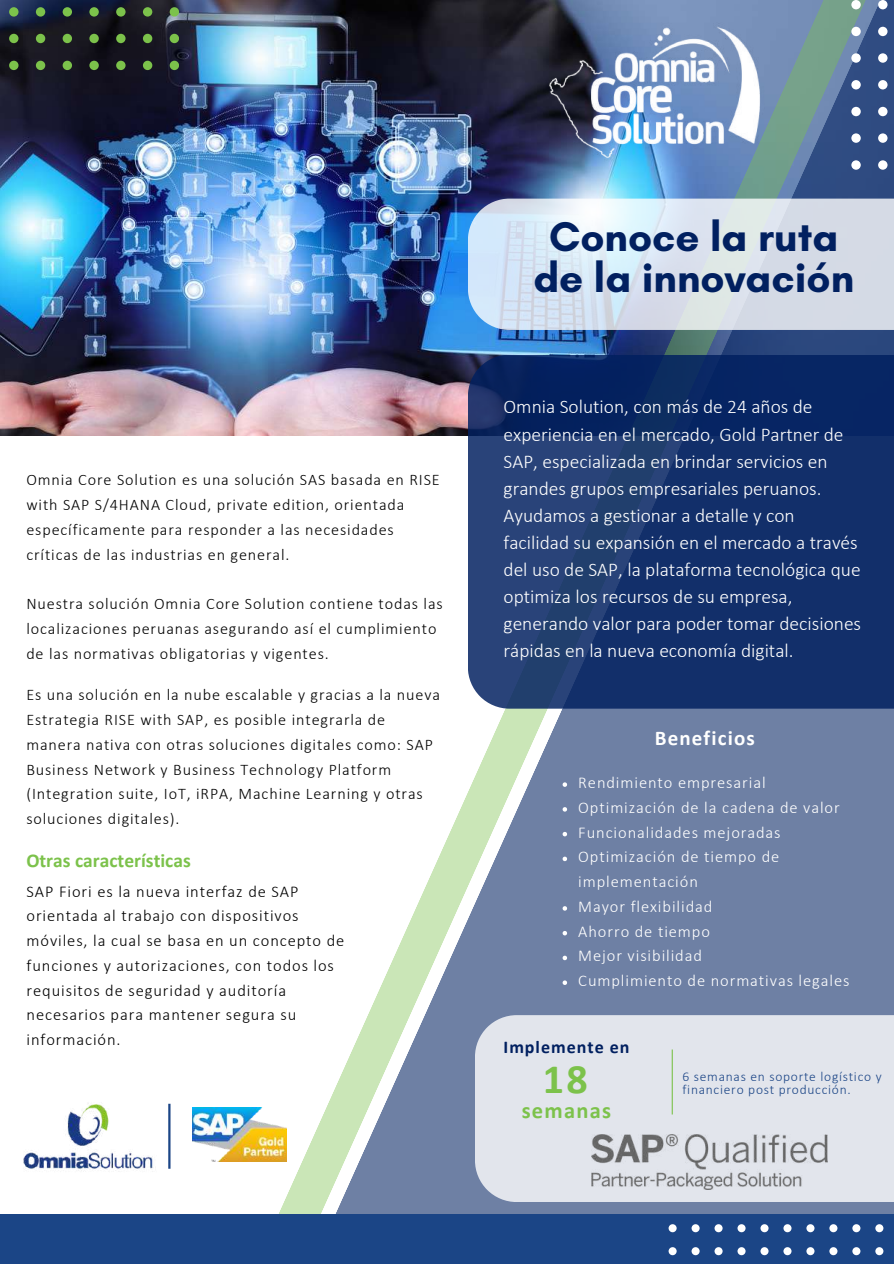
<style>
.page{position:relative;width:894px;height:1264px;background:#fff}
.page>*{position:absolute;margin:0;border:0;box-sizing:border-box;transform-origin:0 0}
.t1{font:700 42.15px/41.7px "Glacial Indifference";color:#012060;text-align:center}
.t2{font:700 42px "Calibri";color:#7cc24b}
.t3{font:700 22.5px "Calibri";letter-spacing:.055em;color:#7cc24b}
.t4{font:700 21px "Calibri";letter-spacing:.055em;color:#fff}
.t5{font:300 19.5px/27px "Calibri";color:#fff}
.t6{font:700 19.5px "Calibri";color:#7cc24b}
.t7{font:700 18px "Calibri";letter-spacing:.055em;color:#012060}
.t8{font:300 16.5px/24.8px "Calibri";letter-spacing:.055em;color:#000}
.t9{font:300 16.5px/24.8px "Calibri";letter-spacing:.055em;color:#fff}
.t10{font:300 16.2px/24.8px "Calibri";letter-spacing:.055em;color:#000}
.t11{font:300 13.5px/13.5px "Calibri";letter-spacing:.055em;color:#1b4586}
</style>
<div class="page">
<img style="left:0;top:0;width:183px;height:435px">
<img style="left:183px;top:0;width:710px;height:1213px">
<div style="left:0;top:1213px;width:893px;height:50px;background:#1b4586"></div>
<div style="left:668px;top:1224px;width:8px;height:8px;background:#fff;border-radius:50%"></div>
<div style="left:691px;top:1224px;width:8px;height:8px;background:#fff;border-radius:50%"></div>
<div style="left:714px;top:1224px;width:8px;height:8px;background:#fff;border-radius:50%"></div>
<div style="left:737px;top:1224px;width:8px;height:8px;background:#fff;border-radius:50%"></div>
<div style="left:760px;top:1224px;width:8px;height:8px;background:#fff;border-radius:50%"></div>
<div style="left:783px;top:1224px;width:8px;height:8px;background:#fff;border-radius:50%"></div>
<div style="left:806px;top:1224px;width:8px;height:8px;background:#fff;border-radius:50%"></div>
<div style="left:668px;top:1247px;width:8px;height:8px;background:#fff;border-radius:50%"></div>
<div style="left:691px;top:1247px;width:8px;height:8px;background:#fff;border-radius:50%"></div>
<div style="left:714px;top:1247px;width:8px;height:8px;background:#fff;border-radius:50%"></div>
<div style="left:737px;top:1247px;width:8px;height:8px;background:#fff;border-radius:50%"></div>
<div style="left:760px;top:1247px;width:8px;height:8px;background:#fff;border-radius:50%"></div>
<div style="left:783px;top:1247px;width:8px;height:8px;background:#fff;border-radius:50%"></div>
<div style="left:806px;top:1247px;width:8px;height:8px;background:#fff;border-radius:50%"></div>
<div style="left:829px;top:1224px;width:8px;height:8px;background:#fff;border-radius:50%"></div>
<div style="left:852px;top:1224px;width:8px;height:8px;background:#fff;border-radius:50%"></div>
<div style="left:875px;top:1224px;width:8px;height:8px;background:#fff;border-radius:50%"></div>
<div style="left:829px;top:1247px;width:8px;height:8px;background:#fff;border-radius:50%"></div>
<div style="left:852px;top:1247px;width:8px;height:8px;background:#fff;border-radius:50%"></div>
<div style="left:875px;top:1247px;width:8px;height:8px;background:#fff;border-radius:50%"></div>
<div style="left:9px;top:7px;width:10px;height:10px;background:#7cc24b;border-radius:50%"></div>
<div style="left:36px;top:7px;width:9px;height:10px;background:#7cc24b;border-radius:50%"></div>
<div style="left:63px;top:7px;width:9px;height:10px;background:#7cc24b;border-radius:50%"></div>
<svg style="left:89px;top:7px;width:10px;height:10px"></svg>
<div style="left:116px;top:7px;width:9px;height:10px;background:#7cc24b;border-radius:50%"></div>
<div style="left:143px;top:7px;width:9px;height:10px;background:#7cc24b;border-radius:50%"></div>
<div style="left:170px;top:7px;width:8px;height:10px;background:#7cc24b;border-radius:50%"></div>
<div style="left:9px;top:34px;width:10px;height:9px;background:#7cc24b;border-radius:50%"></div>
<div style="left:36px;top:34px;width:9px;height:9px;background:#7cc24b;border-radius:50%"></div>
<div style="left:63px;top:34px;width:9px;height:9px;background:#7cc24b;border-radius:50%"></div>
<div style="left:89px;top:34px;width:10px;height:9px;background:#7cc24b;border-radius:50%"></div>
<div style="left:116px;top:34px;width:9px;height:9px;background:#7cc24b;border-radius:50%"></div>
<div style="left:143px;top:34px;width:9px;height:9px;background:#7cc24b;border-radius:50%"></div>
<div style="left:170px;top:34px;width:8px;height:9px;background:#7cc24b;border-radius:50%"></div>
<div style="left:9px;top:61px;width:10px;height:9px;background:#7cc24b;border-radius:50%"></div>
<div style="left:36px;top:61px;width:9px;height:9px;background:#7cc24b;border-radius:50%"></div>
<div style="left:63px;top:61px;width:9px;height:9px;background:#7cc24b;border-radius:50%"></div>
<div style="left:89px;top:61px;width:10px;height:9px;background:#7cc24b;border-radius:50%"></div>
<div style="left:116px;top:61px;width:9px;height:9px;background:#7cc24b;border-radius:50%"></div>
<div style="left:143px;top:61px;width:9px;height:9px;background:#7cc24b;border-radius:50%"></div>
<div style="left:170px;top:61px;width:8px;height:9px;background:#7cc24b;border-radius:50%"></div>
<div style="left:851px;top:0;width:9px;height:9px;background:#fff;border-radius:50%"></div>
<svg style="left:877px;top:0;width:10px;height:9px"></svg>
<div style="left:851px;top:27px;width:9px;height:9px;background:#fff;border-radius:50%"></div>
<svg style="left:877px;top:27px;width:10px;height:9px"></svg>
<div style="left:851px;top:53px;width:9px;height:10px;background:#fff;border-radius:50%"></div>
<svg style="left:877px;top:53px;width:10px;height:10px"></svg>
<div style="left:851px;top:80px;width:9px;height:9px;background:#fff;border-radius:50%"></div>
<svg style="left:877px;top:80px;width:10px;height:9px"></svg>
<div style="left:851px;top:107px;width:9px;height:9px;background:#fff;border-radius:50%"></div>
<svg style="left:877px;top:107px;width:10px;height:9px"></svg>
<div style="left:851px;top:133px;width:9px;height:10px;background:#fff;border-radius:50%"></div>
<svg style="left:877px;top:133px;width:10px;height:10px"></svg>
<div style="left:851px;top:160px;width:9px;height:10px;background:#fff;border-radius:50%"></div>
<svg style="left:877px;top:160px;width:10px;height:10px"></svg>
<img style="left:482px;top:0;width:344px;height:199px">
<div style="left:475px;top:1015px;width:418px;height:186px;background:#e2e5ec"></div>
<hr style="left:671px;top:1049px;width:1px;height:65px;background:#7cc24b">
<img style="left:591px;top:1134px;width:236px;height:55px">
<svg style="left:467px;top:199px;width:426px;height:131px;background:#d5e0ec"></svg>
<svg style="left:467px;top:355px;width:426px;height:353px;background:#16336c"></svg>
<img style="left:193px;top:1107px;width:93px;height:54px">
<img style="left:23px;top:1103px;width:130px;height:68px">
<svg style="left:562px;top:782px;width:5px;height:4px"></svg>
<svg style="left:562px;top:807px;width:5px;height:4px"></svg>
<svg style="left:562px;top:831px;width:5px;height:5px"></svg>
<svg style="left:562px;top:856px;width:5px;height:5px"></svg>
<svg style="left:562px;top:906px;width:5px;height:4px"></svg>
<svg style="left:562px;top:930px;width:5px;height:5px"></svg>
<svg style="left:562px;top:955px;width:5px;height:5px"></svg>
<svg style="left:562px;top:980px;width:5px;height:4px"></svg>
<hr style="left:168px;top:1103px;width:2px;height:65px;background:#1b4586">
<p class="t10" style="left:26px;top:469px;width:415px">Omnia Core Solution es una solución SAS basada en RISE with SAP S/4HANA Cloud, private edition, orientada específicamente para responder a las necesidades críticas de las industrias en general.</p>
<p class="t10" style="left:26px;top:592px;width:418px">Nuestra solución Omnia Core Solution contiene todas las localizaciones peruanas asegurando así el cumplimiento de las normativas obligatorias y vigentes.</p>
<p class="t10" style="left:26px;top:683px;width:415px">Es una solución en la nube escalable y gracias a la nueva Estrategia RISE with SAP, es posible integrarla de manera nativa con otras soluciones digitales como: SAP Business Network y Business Technology Platform (Integration suite, IoT, iRPA, Machine Learning y otras soluciones digitales).</p>
<p class="t6" style="left:26px;top:852px;width:166px">Otras características</p>
<p class="t8" style="left:27px;top:880px;width:319px">SAP Fiori es la nueva interfaz de SAP orientada al trabajo con dispositivos móviles, la cual se basa en un concepto de funciones y autorizaciones, con todos los requisitos de seguridad y auditoría necesarios para mantener segura su información.</p>
<h1 class="t1" style="left:533px;top:215px;width:322px">Conoce la ruta de la innovación</h1>
<p class="t5" style="left:503px;top:395px;width:359px">Omnia Solution, con más de 24 años de experiencia en el mercado, Gold Partner de SAP, especializada en brindar servicios en grandes grupos empresariales peruanos.<br>Ayudamos a gestionar a detalle y con facilidad su expansión en el mercado a través del uso de SAP, la plataforma tecnológica que optimiza los recursos de su empresa, generando valor para poder tomar decisiones rápidas en la nueva economía digital.</p>
<p class="t4" style="left:654px;top:729px;width:101px">Beneficios</p>
<p class="t9" style="left:578px;top:771px;width:273px">Rendimiento empresarial<br>Optimización de la cadena de valor<br>Funcionalidades mejoradas<br>Optimización de tiempo de implementación<br>Mayor flexibilidad<br>Ahorro de tiempo<br>Mejor visibilidad<br>Cumplimiento de normativas legales</p>
<p class="t7" style="left:503px;top:1039px;width:127px">Implemente en</p>
<h2 class="t2" style="left:542px;top:1061px;width:46px">18</h2>
<p class="t11" style="left:682px;top:1070px;width:201px">6 semanas en soporte logístico y financiero post producción.</p>
<h3 class="t3" style="left:521px;top:1100px;width:91px">semanas</h3>
</div>
